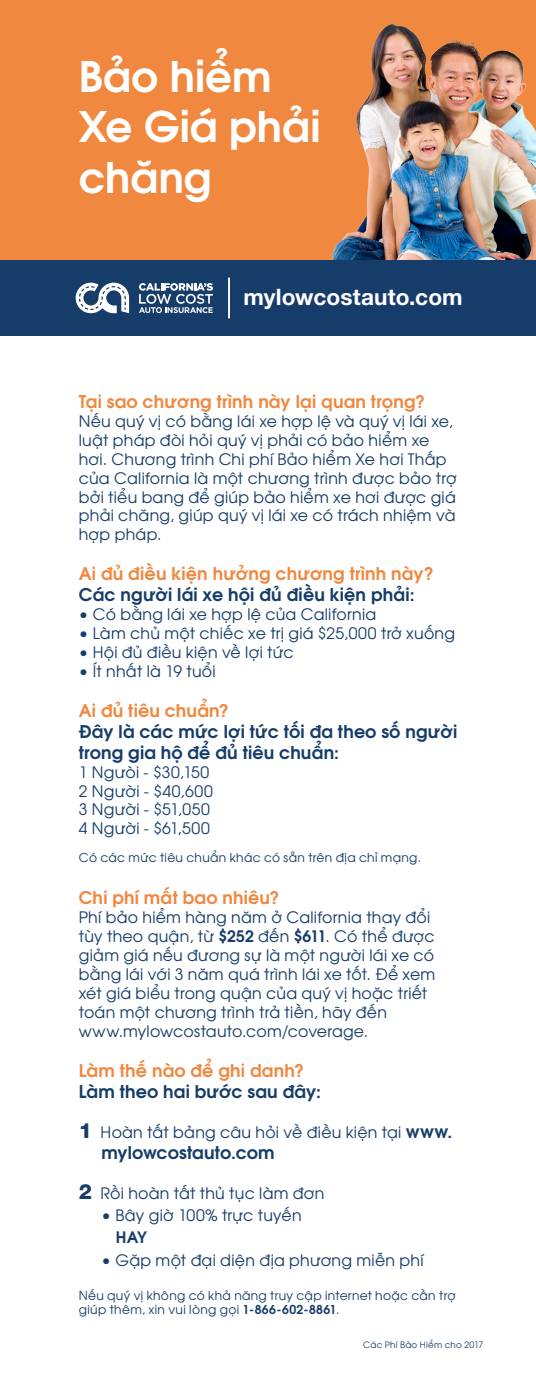
<style>
.page{position:relative;width:536px;height:1386px;background:#fff}
.page>*{position:absolute;margin:0;border:0;box-sizing:border-box;transform-origin:0 0}
.Body_Copy{font:700 42px/50.4px "Te X Gyre Adventor";color:#fff}
.t1{font:700 22.57px "Helvetica Neue";letter-spacing:.005em;color:#fff}
.Body_Copy-2{font:700 17.5px "Te X Gyre Adventor";letter-spacing:.01em;color:#f08840}
.Body_Copy-3{font:700 17.5px/21px "Te X Gyre Adventor";letter-spacing:.01em;color:#163c69}
.List-Numbered{font:700 17.5px "Te X Gyre Adventor";color:#163c69}
.Body_Copy-4{font:15.75px/18.9px "Te X Gyre Adventor";letter-spacing:.015em;color:#163c69}
.List-Numbered-2{font:15.75px "Te X Gyre Adventor";letter-spacing:.015em;color:#163c69}
.List-Bullet{font:15.75px "Te X Gyre Adventor";letter-spacing:.015em;color:#163c69}
.List-Numbered-3{font:700 15.75px "Te X Gyre Adventor";color:#163c69}
.Body_Copy-5{font:12.25px/14.7px "Te X Gyre Adventor";letter-spacing:.025em;color:#163c69}
.List-Numbered-4{font:8.75px "Te X Gyre Adventor";letter-spacing:.03em;color:#163c69}
.s1{font-weight:700}
.s2{font-family:"Helvetica Neue";font-weight:800;font-size:21px}
.s3{font-weight:700;font-size:17.5px}
</style>
<div class="page">
<div style="left:0;top:260px;width:536px;height:76px;background:#163c69"></div>
<div style="left:0;top:0;width:536px;height:260px;background:#f08840"></div>
<svg style="left:76px;top:283px;width:53px;height:30px"></svg>
<svg style="left:139px;top:283px;width:74px;height:30px"></svg>
<hr style="left:228px;top:278px;width:2px;height:40px;background:#fff">
<img style="left:332px;top:23px;width:204px;height:237px">
<p class="Body_Copy" style="left:79px;top:47px;width:243px">Bảo hiểm<br>Xe Giá phải chăng</p>
<h2 class="t1" style="left:243px;top:283px;width:221px">mylowcostauto.com</h2>
<p class="Body_Copy-2" style="left:79px;top:386px;width:348px">Tại sao chương trình này lại quan trọng?</p>
<p class="Body_Copy-4" style="left:79px;top:411px;width:379px">Nếu quý vị có bằng lái xe hợp lệ và quý vị lái xe, luật pháp đòi hỏi quý vị phải có bảo hiểm xe hơi. Chương trình Chi phí Bảo hiểm Xe hơi Thấp của California là một chương trình được bảo trợ bởi tiểu bang để giúp bảo hiểm xe hơi được giá phải chăng, giúp quý vị lái xe có trách nhiệm và hợp pháp.</p>
<p class="Body_Copy-2" style="left:79px;top:559px;width:356px">Ai đủ điều kiện hưởng chương trình này?</p>
<p class="Body_Copy-3" style="left:79px;top:583px;width:337px">Các người lái xe hội đủ điều kiện phải:</p>
<p class="List-Bullet" style="left:79px;top:602px;width:299px">• Có bằng lái xe hợp lệ của California</p>
<p class="List-Bullet" style="left:79px;top:621px;width:377px">• Làm chủ một chiếc xe trị giá $25,000 trở xuống</p>
<p class="List-Bullet" style="left:79px;top:640px;width:216px">• Hội đủ điều kiện về lợi tức</p>
<p class="List-Bullet" style="left:79px;top:659px;width:138px">• Ít nhất là 19 tuổi</p>
<p class="Body_Copy-2" style="left:79px;top:695px;width:152px">Ai đủ tiêu chuẩn?</p>
<p class="Body_Copy-3" style="left:79px;top:719px;width:380px">Đây là các mức lợi tức tối đa theo số người trong gia hộ để đủ tiêu chuẩn:</p>
<p class="Body_Copy-4" style="left:79px;top:761px;width:132px">1 Ngưòi - $30,150</p>
<p class="Body_Copy-4" style="left:79px;top:780px;width:135px">2 Người - $40,600</p>
<p class="Body_Copy-4" style="left:79px;top:799px;width:132px">3 Người - $51,050</p>
<p class="Body_Copy-4" style="left:79px;top:818px;width:132px">4 Người - $61,500</p>
<p class="Body_Copy-5" style="left:79px;top:850px;width:344px">Có các mức tiêu chuẩn khác có sẵn trên địa chỉ mạng.</p>
<p class="Body_Copy-2" style="left:79px;top:883px;width:202px">Chi phí mất bao nhiêu?</p>
<p class="Body_Copy-4" style="left:79px;top:907px;width:358px">Phí bảo hiểm hàng năm ở California thay đổi tùy theo quận, từ <span class="s1">$252</span> đến <span class="s1">$611</span>. Có thể được giảm giá nếu đương sự là một người lái xe có bằng lái với 3 năm quá trình lái xe tốt. Để xem xét giá biểu trong quận của quý vị hoặc triết toán một chương trình trả tiền, hãy đến www.mylowcostauto.com/coverage.</p>
<p class="Body_Copy-2" style="left:79px;top:1055px;width:227px">Làm thế nào để ghi danh?</p>
<p class="Body_Copy-3" style="left:79px;top:1079px;width:244px">Làm theo hai bước sau đây:</p>
<p class="List-Numbered-2" style="left:79px;top:1120px;width:375px"><span class="s2">1</span> Hoàn tất bảng câu hỏi về điều kiện tại <span class="s3">www.</span></p>
<p class="List-Numbered" style="left:101px;top:1137px;width:174px">mylowcostauto.com</p>
<p class="List-Numbered-2" style="left:79px;top:1181px;width:247px"><span class="s2">2</span> Rồi hoàn tất thủ tục làm đơn</p>
<p class="List-Numbered-2" style="left:101px;top:1203px;width:201px">• Bây giờ 100% trực tuyến</p>
<p class="List-Numbered-3" style="left:116px;top:1224px;width:33px">HAY</p>
<p class="List-Numbered-2" style="left:101px;top:1247px;width:323px">• Gặp một đại diện địa phương miễn phí</p>
<p class="Body_Copy-5" style="left:79px;top:1287px;width:378px">Nếu quý vị không có khả năng truy cập internet hoặc cần trợ giúp thêm, xin vui lòng gọi <span class="s1">1-866-602-8861</span>.</p>
<p class="List-Numbered-4" style="left:363px;top:1338px;width:121px">Các Phí Bảo Hiểm cho 2017</p>
</div>
